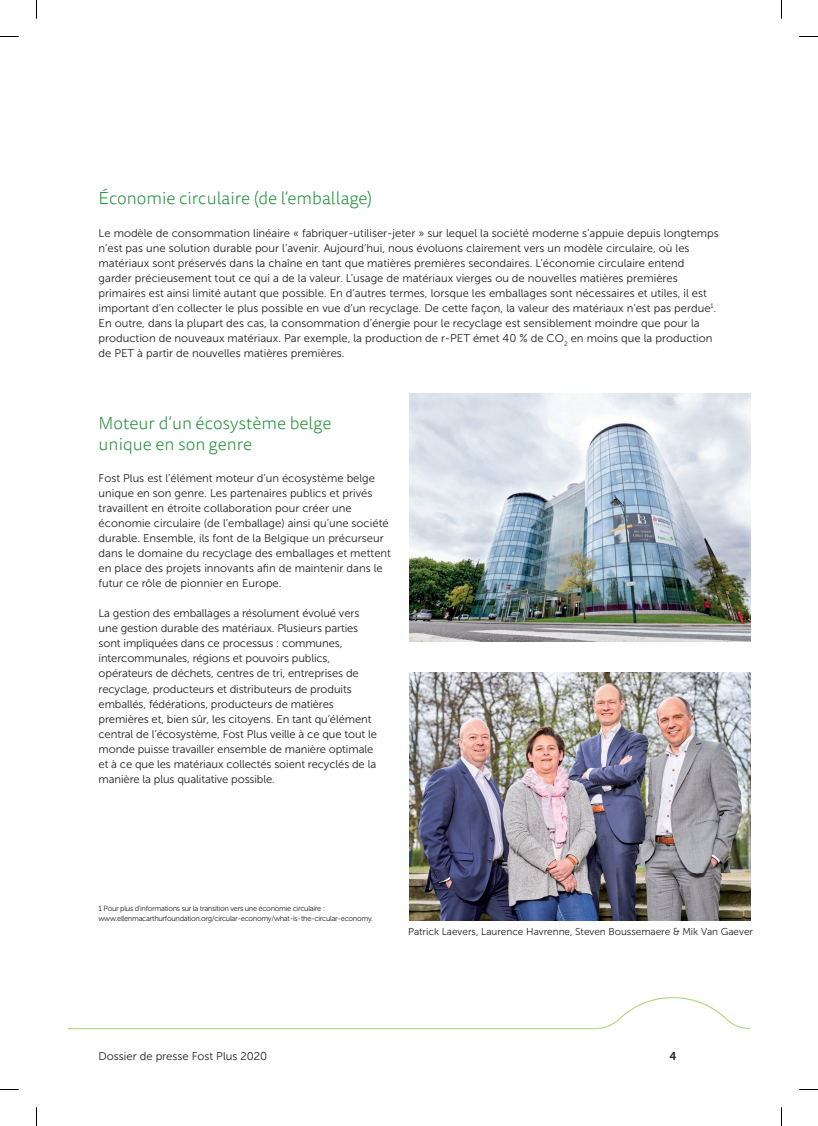
<style>
.page{position:relative;width:818px;height:1126px;background:#fff}
.page>*{position:absolute;margin:0;border:0;box-sizing:border-box;transform-origin:0 0}
.t1{font:300 17.5px/21px "Tisa Sans Pro";color:#24923b}
.t2{font:11.25px/15px "Museo Sans 300";color:#231f20}
.t3{font:11.25px "Museo Sans 700";color:#231f20}
.t4{font:10px "Museo Sans 300";color:#231f20}
.t5{font:7.5px/10px "Museo Sans 300";letter-spacing:-.04em;color:#231f20}
</style>
<div class="page">
<svg style="left:67px;top:997px;width:684px;height:32px"></svg>
<img style="left:409px;top:393px;width:341px;height:248px">
<img style="left:409px;top:672px;width:341px;height:248px">
<svg style="left:0;top:36px;width:19px;height:1px"></svg>
<svg style="left:799px;top:36px;width:18px;height:1px"></svg>
<svg style="left:0;top:1089px;width:19px;height:1px"></svg>
<svg style="left:799px;top:1089px;width:18px;height:1px"></svg>
<svg style="left:36px;top:0;width:1px;height:19px"></svg>
<svg style="left:36px;top:1107px;width:1px;height:18px"></svg>
<h1 class="t1" style="left:98px;top:188px;width:275px">Économie circulaire (de l’emballage)</h1>
<p class="t2" style="left:98px;top:226px;width:621px">Le modèle de consommation linéaire « fabriquer-utiliser-jeter » sur lequel la société moderne s’appuie depuis longtemps n’est pas une solution durable pour l’avenir. Aujourd’hui, nous évoluons clairement vers un modèle circulaire, où les matériaux sont préservés dans la chaîne en tant que matières premières secondaires. L’économie circulaire entend garder précieusement tout ce qui a de la valeur. L’usage de matériaux vierges ou de nouvelles matières premières primaires est ainsi limité autant que possible. En d’autres termes, lorsque les emballages sont nécessaires et utiles, il est important d’en collecter le plus possible en vue d’un recyclage. De cette façon, la valeur des matériaux n’est pas perdue<sup>1</sup>.<br>En outre, dans la plupart des cas, la consommation d’énergie pour le recyclage est sensiblement moindre que pour la production de nouveaux matériaux. Par exemple, la production de r-PET émet 40 % de CO<sub>2</sub> en moins que la production de PET à partir de nouvelles matières premières.</p>
<h1 class="t1" style="left:98px;top:412px;width:234px">Moteur d’un écosystème belge unique en son genre</h1>
<p class="t2" style="left:98px;top:471px;width:294px">Fost Plus est l’élément moteur d’un écosystème belge unique en son genre. Les partenaires publics et privés travaillent en étroite collaboration pour créer une économie circulaire (de l’emballage) ainsi qu’une société durable. Ensemble, ils font de la Belgique un précurseur dans le domaine du recyclage des emballages et mettent en place des projets innovants afin de maintenir dans le futur ce rôle de pionnier en Europe.</p>
<p class="t2" style="left:98px;top:606px;width:280px">La gestion des emballages a résolument évolué vers une gestion durable des matériaux. Plusieurs parties sont impliquées dans ce processus : communes, intercommunales, régions et pouvoirs publics, opérateurs de déchets, centres de tri, entreprises de recyclage, producteurs et distributeurs de produits emballés, fédérations, producteurs de matières premières et, bien sûr, les citoyens. En tant qu’élément central de l’écosystème, Fost Plus veille à ce que tout le monde puisse travailler ensemble de manière optimale et à ce que les matériaux collectés soient recyclés de la manière la plus qualitative possible.</p>
<p class="t5" style="left:98px;top:903px;width:276px">1 Pour plus d’informations sur la transition vers une économie circulaire : www.ellenmacarthurfoundation.org/circular-economy/what-is-the-circular-economy.</p>
<p class="t4" style="left:408px;top:926px;width:346px">Patrick Laevers, Laurence Havrenne, Steven Boussemaere &amp; Mik Van Gaever</p>
<p class="t2" style="left:98px;top:1048px;width:170px">Dossier de presse Fost Plus 2020</p>
<p class="t3" style="left:669px;top:1049px;width:8px">4</p>
</div>
